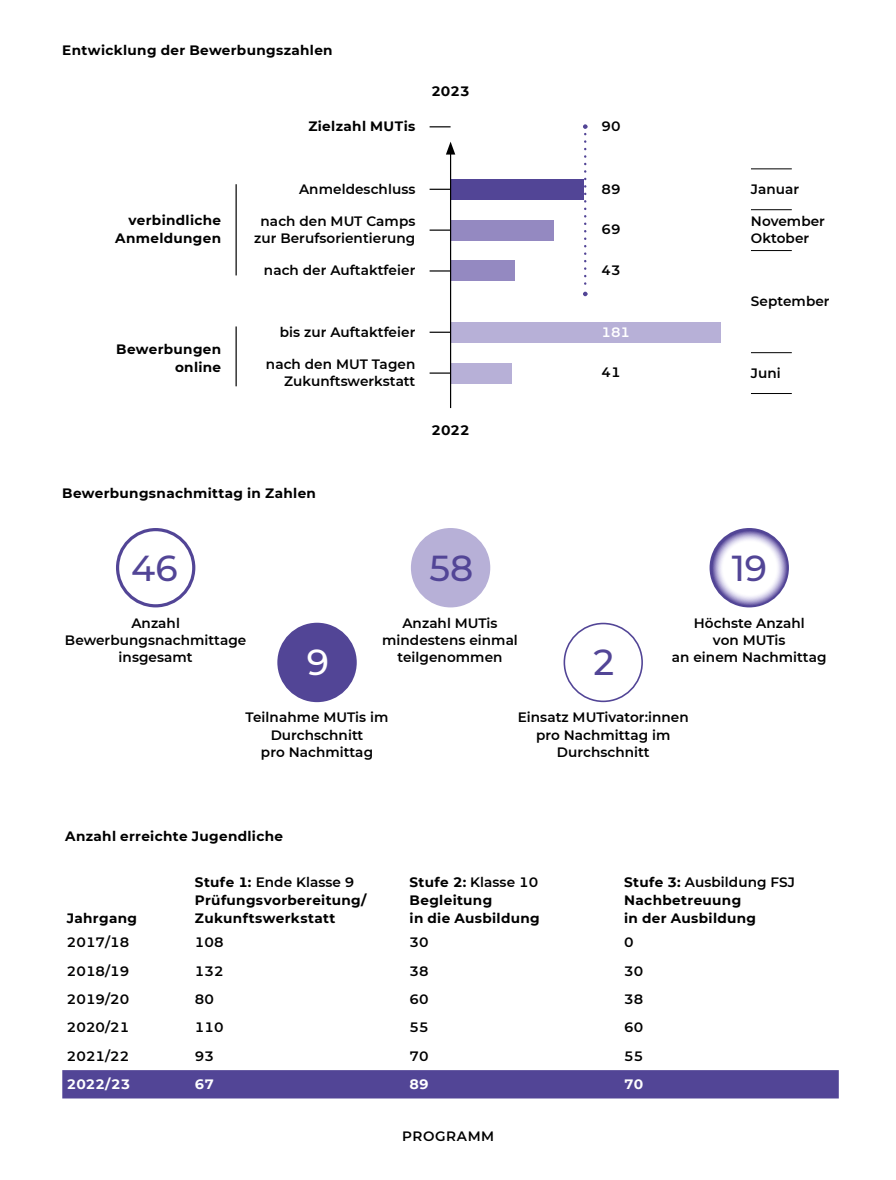
<style>
.page{position:relative;width:896px;height:1180px;background:#fff}
.page>*{position:absolute;margin:0;border:0;box-sizing:border-box;transform-origin:0 0}
.t1{font:500 36px "Montserrat";color:#524596}
.t2{font:500 36px "Montserrat";color:#fff}
.t3{font:600 13.6px/17.2px "Montserrat";letter-spacing:.005em;color:#000;text-align:center}
.t4{font:700 13.6px/18px "Montserrat";letter-spacing:.025em;color:#000}
.t5{font:700 13.6px "Montserrat";color:#fff}
.t6{font:600 13.6px "Montserrat";color:#fff}
.s1{font-weight:600}
</style>
<div class="page">
<div style="left:62px;top:1070px;width:777px;height:28px;background:#524596"></div>
<div style="left:450px;top:220px;width:103px;height:20px;background:#9489c1"></div>
<div style="left:450px;top:322px;width:271px;height:20px;background:#b7b0d7"></div>
<div style="left:450px;top:179px;width:133px;height:20px;background:#524596"></div>
<div style="left:450px;top:363px;width:62px;height:20px;background:#b7b0d7"></div>
<div style="left:450px;top:261px;width:65px;height:20px;background:#9489c1"></div>
<hr style="left:429px;top:331px;width:21px;height:2px;background:#000">
<hr style="left:429px;top:229px;width:21px;height:2px;background:#000">
<svg style="left:429px;top:372px;width:21px;height:1px"></svg>
<svg style="left:429px;top:270px;width:21px;height:1px"></svg>
<svg style="left:429px;top:189px;width:21px;height:1px"></svg>
<svg style="left:429px;top:126px;width:21px;height:1px"></svg>
<hr style="left:450px;top:151px;width:1px;height:257px;background:#000">
<svg style="left:446px;top:142px;width:9px;height:12px"></svg>
<hr style="left:751px;top:352px;width:41px;height:1px;background:#000">
<hr style="left:751px;top:250px;width:41px;height:1px;background:#000">
<hr style="left:751px;top:168px;width:41px;height:1px;background:#000">
<hr style="left:751px;top:209px;width:41px;height:1px;background:#000">
<hr style="left:751px;top:393px;width:41px;height:1px;background:#000">
<hr style="left:235px;top:184px;width:2px;height:91px;background:#000">
<hr style="left:235px;top:326px;width:2px;height:60px;background:#000">
<div style="left:277px;top:622px;width:80px;height:80px;background:#524596;border-radius:50%"></div>
<div style="left:563px;top:622px;width:80px;height:80px;border:2px solid #524596;border-radius:50%"></div>
<div style="left:116px;top:528px;width:79px;height:79px;border:3px solid #524596;border-radius:50%"></div>
<div style="left:411px;top:528px;width:79px;height:79px;background:#b7b0d7;border-radius:50%"></div>
<svg style="left:709px;top:528px;width:80px;height:79px"></svg>
<svg style="left:583px;top:124px;width:4px;height:172px"></svg>
<p class="t4" style="left:62px;top:41px;width:272px">Entwicklung der Bewerbungszahlen</p>
<p class="t4" style="left:308px;top:117px;width:108px">Zielzahl MUTis</p>
<p class="t4" style="left:431px;top:81px;width:40px">2023</p>
<p class="t4" style="left:115px;top:211px;width:107px;line-height:17.2px;text-align:right">verbindliche<br>Anmeldungen</p>
<p class="t4" style="left:116px;top:340px;width:106px;line-height:17.2px;text-align:right">Bewerbungen online</p>
<p class="t3" style="left:299px;top:179px;width:118px">Anmeldeschluss</p>
<p class="t3" style="left:254px;top:212px;width:163px">nach den MUT Camps zur Berufsorientierung</p>
<p class="t3" style="left:264px;top:261px;width:153px">nach der Auftaktfeier</p>
<p class="t3" style="left:280px;top:322px;width:137px">bis zur Auftaktfeier</p>
<p class="t3" style="left:266px;top:355px;width:151px;text-align:right">nach den MUT Tagen<br>Zukunftswerkstatt</p>
<p class="t4" style="left:431px;top:421px;width:40px">2022</p>
<p class="t4" style="left:62px;top:483px;width:255px">Bewerbungsnachmittag in Zahlen</p>
<p class="t3" style="left:601px;top:117px;width:21px">90</p>
<p class="t3" style="left:601px;top:179px;width:21px">89</p>
<p class="t3" style="left:601px;top:220px;width:21px">69</p>
<p class="t3" style="left:601px;top:261px;width:21px">43</p>
<p class="t6" style="left:601px;top:322px;width:30px">181</p>
<p class="t3" style="left:601px;top:363px;width:21px">41</p>
<p class="t3" style="left:751px;top:180px;width:50px">Januar</p>
<p class="t3" style="left:751px;top:212px;width:75px;text-align:left">November<br>Oktober</p>
<p class="t3" style="left:751px;top:292px;width:80px">September</p>
<p class="t3" style="left:751px;top:363px;width:31px">Juni</p>
<h1 class="t1" style="left:131px;top:542px;width:48px">46</h1>
<h1 class="t1" style="left:429px;top:542px;width:45px">58</h1>
<h1 class="t1" style="left:732px;top:542px;width:37px">19</h1>
<p class="t3" style="left:65px;top:613px;width:183px">Anzahl<br>Bewerbungsnachmittage insgesamt</p>
<h1 class="t2" style="left:307px;top:637px;width:24px">9</h1>
<p class="t3" style="left:382px;top:613px;width:137px">Anzahl MUTis mindestens einmal teilgenommen</p>
<h1 class="t1" style="left:593px;top:637px;width:22px">2</h1>
<p class="t3" style="left:672px;top:613px;width:156px">Höchste Anzahl<br>von MUTis<br>an einem Nachmittag</p>
<p class="t3" style="left:246px;top:708px;width:144px">Teilnahme MUTis im<br>Durchschnitt<br>pro Nachmittag</p>
<p class="t4" style="left:65px;top:826px;width:219px">Anzahl erreichte Jugendliche</p>
<p class="t3" style="left:518px;top:708px;width:173px">Einsatz MUTivator:innen pro Nachmittag im<br>Durchschnitt</p>
<p class="t4" style="left:67px;top:908px;width:72px">Jahrgang</p>
<p class="t4" style="left:195px;top:872px;width:173px">Stufe 1: <span class="s1">Ende Klasse 9<br></span>Prüfungsvorbereitung/<br>Zukunftswerkstatt</p>
<p class="t4" style="left:409px;top:872px;width:132px">Stufe 2: <span class="s1">Klasse 10<br></span>Begleitung<br>in die Ausbildung</p>
<p class="t4" style="left:624px;top:872px;width:172px">Stufe 3: <span class="s1">Ausbildung FSJ<br></span>Nachbetreuung<br>in der Ausbildung</p>
<p class="t3" style="left:67px;top:932px;width:64px">2017/18</p>
<p class="t3" style="left:195px;top:932px;width:30px">108</p>
<p class="t3" style="left:409px;top:932px;width:21px">30</p>
<p class="t3" style="left:624px;top:932px;width:11px">0</p>
<p class="t3" style="left:67px;top:961px;width:64px">2018/19</p>
<p class="t3" style="left:195px;top:961px;width:30px">132</p>
<p class="t3" style="left:409px;top:961px;width:21px">38</p>
<p class="t3" style="left:624px;top:961px;width:21px">30</p>
<p class="t3" style="left:67px;top:989px;width:64px">2019/20</p>
<p class="t3" style="left:195px;top:989px;width:21px">80</p>
<p class="t3" style="left:409px;top:989px;width:21px">60</p>
<p class="t3" style="left:624px;top:989px;width:21px">38</p>
<p class="t3" style="left:67px;top:1018px;width:64px">2020/21</p>
<p class="t3" style="left:195px;top:1018px;width:30px">110</p>
<p class="t3" style="left:409px;top:1018px;width:21px">55</p>
<p class="t3" style="left:624px;top:1018px;width:21px">60</p>
<p class="t3" style="left:67px;top:1046px;width:64px">2021/22</p>
<p class="t3" style="left:195px;top:1046px;width:21px">93</p>
<p class="t3" style="left:409px;top:1046px;width:21px">70</p>
<p class="t3" style="left:624px;top:1046px;width:21px">55</p>
<p class="t5" style="left:67px;top:1074px;width:65px">2022/23</p>
<p class="t5" style="left:195px;top:1074px;width:21px">67</p>
<p class="t5" style="left:409px;top:1074px;width:21px">89</p>
<p class="t5" style="left:624px;top:1074px;width:21px">70</p>
<p class="t3" style="left:402px;top:1126px;width:57px">Programm</p>
</div>
